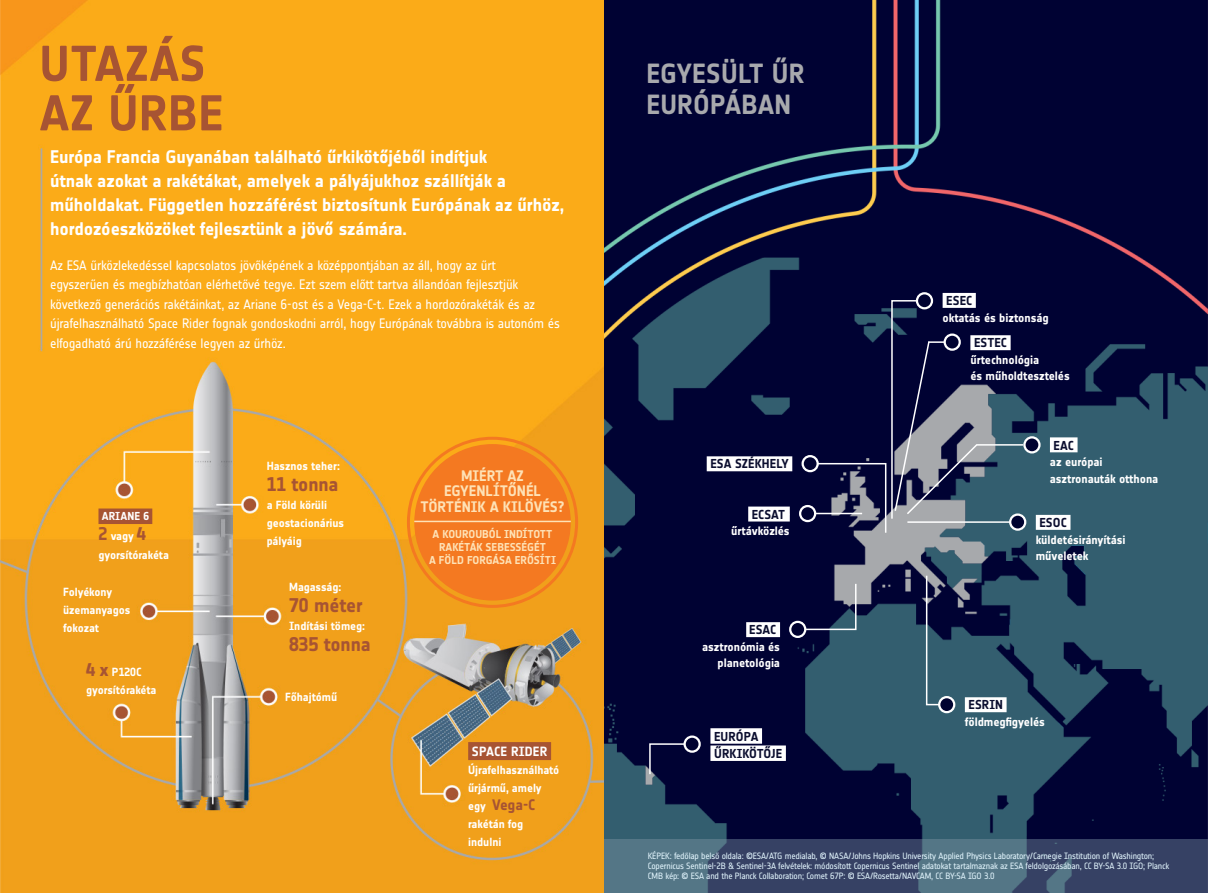
<style>
.page{position:relative;width:1208px;height:893px;background:#fff}
.page>*{position:absolute;margin:0;border:0;box-sizing:border-box;transform-origin:0 0}
.t1{font:700 27.3px/30.8px "Notes Esa";letter-spacing:.01em;color:#a8a9ad}
.t2{font:700 19.5px "Notes Esa";letter-spacing:-.005em;color:#a75433}
.t3{font:700 18px/24px "Notes Esa";letter-spacing:-.005em;color:#fff}
.t4{font:700 15px/15.8px "Notes Esa";color:#fee2b6;text-align:center}
.t5{font:700 15px "Notes Esa";color:#a75433}
.t6{font:13.5px/19.5px "Notes Esa";letter-spacing:-.015em;color:#fff}
.t7{font:700 13.2px "Notes Esa";letter-spacing:.01em;color:#fff}
.t8{font:700 12.75px/17.2px "Notes Esa";letter-spacing:.005em;color:#0b0e2f}
.t9{font:700 12px/16.5px "Notes Esa";letter-spacing:-.005em;color:#fff}
.t10{font:700 11.7px/18px "Notes Esa";letter-spacing:-.005em;color:#fff}
.t11{font:700 11.4px "Notes Esa";letter-spacing:.01em;color:#fff}
.t12{font:700 11.25px/12.8px "Notes Esa";color:#fee2b6;text-align:center}
.t13{font:9px/9.8px "Notes Esa";letter-spacing:-.025em;color:#e1f4fc}
.s1{font-size:18.15px;color:#a75433}
.s2{font-size:11.7px;color:#fff}
.s3{color:#fff}
.s4{font-family:"Reykjavik One OT C Gauge";font-weight:400;font-size:12px;color:#fff}
</style>
<div class="page">
<img style="left:0;top:0;width:1208px;height:893px">
<div style="left:98px;top:508px;width:54px;height:16px;background:#a75433"></div>
<div style="left:414px;top:444px;width:157px;height:157px;background:#f47921;border-radius:50%"></div>
<hr style="left:414px;top:521px;width:157px;height:1px;background:#fee2b6">
<div style="left:468px;top:742px;width:83px;height:18px;background:#a75433"></div>
<svg style="left:40px;top:36px;width:181px;height:95px;background:#dd8c21"></svg>
<div style="left:802px;top:456px;width:15px;height:15px;background:#000230;border-radius:50%"></div>
<div style="left:801px;top:455px;width:18px;height:17px;border:2px solid #fff;border-radius:50%"></div>
<div style="left:800px;top:506px;width:15px;height:15px;background:#000230;border-radius:50%"></div>
<div style="left:799px;top:505px;width:17px;height:17px;border:2px solid #fff;border-radius:50%"></div>
<svg style="left:801px;top:582px;width:56px;height:49px;background:#2f3659"></svg>
<div style="left:790px;top:622px;width:15px;height:15px;background:#000230;border-radius:50%"></div>
<div style="left:789px;top:621px;width:17px;height:17px;border:2px solid #fff;border-radius:50%"></div>
<svg style="left:925px;top:574px;width:21px;height:132px;background:#3a506a"></svg>
<div style="left:939px;top:697px;width:15px;height:15px;background:#000230;border-radius:50%"></div>
<div style="left:938px;top:696px;width:17px;height:17px;border:2px solid #fff;border-radius:50%"></div>
<div style="left:1009px;top:513px;width:17px;height:18px;border:2px solid #fff;border-radius:50%"></div>
<svg style="left:917px;top:293px;width:15px;height:15px"></svg>
<div style="left:916px;top:292px;width:17px;height:17px;border:2px solid #fff;border-radius:50%"></div>
<svg style="left:648px;top:743px;width:51px;height:33px;background:#121441"></svg>
<svg style="left:684px;top:737px;width:15px;height:15px"></svg>
<div style="left:683px;top:735px;width:18px;height:18px;border:2px solid #fff;border-radius:50%"></div>
<div style="left:942px;top:293px;width:33px;height:15px;background:#fff"></div>
<div style="left:748px;top:507px;width:42px;height:14px;background:#fff"></div>
<div style="left:1035px;top:515px;width:35px;height:15px;background:#fff"></div>
<div style="left:746px;top:622px;width:34px;height:15px;background:#fff"></div>
<div style="left:710px;top:728px;width:52px;height:16px;background:#fff"></div>
<div style="left:710px;top:745px;width:76px;height:16px;background:#fff"></div>
<div style="left:706px;top:456px;width:86px;height:15px;background:#fff"></div>
<div style="left:965px;top:697px;width:41px;height:15px;background:#fff"></div>
<div style="left:1050px;top:437px;width:27px;height:15px;background:#fff"></div>
<div style="left:1024px;top:437px;width:15px;height:15px;background:#000230;border-radius:50%"></div>
<div style="left:1023px;top:436px;width:17px;height:17px;border:2px solid #fff;border-radius:50%"></div>
<svg style="left:815px;top:299px;width:209px;height:235px;background:#323a5b"></svg>
<svg style="left:944px;top:335px;width:15px;height:15px"></svg>
<div style="left:943px;top:333px;width:17px;height:18px;border:2px solid #fff;border-radius:50%"></div>
<p class="t3" style="left:50px;top:145px;width:515px">Európa Francia Guyanában található űrkikötőjéből indítjuk<br>útnak azokat a rakétákat, amelyek a pályájukhoz szállítják a műholdakat. Független hozzáférést biztosítunk Európának az űrhöz, hordozóeszközöket fejlesztünk a jövő számára.</p>
<p class="t6" style="left:50px;top:255px;width:511px">Az ESA űrközlekedéssel kapcsolatos jövőképének a középpontjában az áll, hogy az űrt<br>egyszerűen és megbízhatóan elérhetővé tegye. Ezt szem előtt tartva állandóan fejlesztjük következő generációs rakétáinkat, az Ariane 6-ost és a Vega-C-t. Ezek a hordozórakéták és az újrafelhasználható Space Rider fognak gondoskodni arról, hogy Európának továbbra is autonóm és elfogadható árú hozzáférése legyen az űrhöz.</p>
<p class="t11" style="left:102px;top:510px;width:49px">ARIANE 6</p>
<p class="t10" style="left:98px;top:526px;width:72px;line-height:19.5px"><span class="s1">2</span> vagy <span class="s1">4 </span>gyorsítórakéta</p>
<p class="t10" style="left:63px;top:583px;width:69px">Folyékony üzemanyagos fokozat</p>
<p class="t10" style="left:86px;top:663px;width:72px"><span class="s1">4 x</span> P120C gyorsítórakéta</p>
<p class="t10" style="left:267px;top:457px;width:75px">Hasznos teher:</p>
<p class="t2" style="left:267px;top:473px;width:73px">11 tonna</p>
<p class="t10" style="left:267px;top:496px;width:79px">a Föld körüli geostacionárius pályáig</p>
<p class="t10" style="left:289px;top:578px;width:54px">Magasság:</p>
<p class="t2" style="left:289px;top:594px;width:75px">70 méter</p>
<p class="t10" style="left:289px;top:617px;width:77px">Indítási tömeg:</p>
<p class="t2" style="left:289px;top:633px;width:83px">835 tonna</p>
<p class="t10" style="left:285px;top:688px;width:53px">Főhajtómű</p>
<p class="t4" style="left:420px;top:468px;width:145px">MIÉRT AZ<br>EGYENLÍTŐNÉL<br>TÖRTÉNIK A KILÖVÉS?</p>
<p class="t12" style="left:433px;top:528px;width:121px">A KOUROUBÓL INDÍTOTT<br>RAKÉTÁK SEBESSÉGÉT</p>
<p class="t12" style="left:429px;top:554px;width:128px">A FÖLD FORGÁSA ERŐSÍTI</p>
<p class="t7" style="left:472px;top:743px;width:77px">SPACE RIDER</p>
<p class="t10" style="left:468px;top:761px;width:93px">Újrafelhasználható űrjármű, amely</p>
<p class="t5" style="left:468px;top:796px;width:69px"><span class="s2">egy</span> Vega-C</p>
<p class="t10" style="left:468px;top:815px;width:57px">rakétán fog indulni</p>
<p class="t1" style="left:646px;top:58px;width:160px">EGYESÜLT ŰR<br>EURÓPÁBAN</p>
<p class="t8" style="left:710px;top:455px;width:80px">ESA SZÉKHELY</p>
<p class="t8" style="left:752px;top:506px;width:39px">ECSAT<span class="s3">-</span></p>
<p class="t9" style="left:731px;top:523px;width:60px">űrtávközlés</p>
<p class="t8" style="left:749px;top:621px;width:32px">ESAC<span class="s4">-</span></p>
<p class="t9" style="left:702px;top:638px;width:79px;text-align:right">asztronómia és planetológia</p>
<p class="t8" style="left:714px;top:728px;width:70px">EURÓPA<br>ŰRKIKÖTŐJE</p>
<p class="t8" style="left:946px;top:292px;width:27px">ESEC</p>
<p class="t9" style="left:942px;top:309px;width:108px">oktatás és biztonság</p>
<p class="t8" style="left:974px;top:334px;width:34px">ESTEC</p>
<p class="t9" style="left:970px;top:351px;width:101px">űrtechnológia<br>és műholdtesztelés</p>
<p class="t8" style="left:1053px;top:436px;width:22px">EAC</p>
<p class="t9" style="left:1050px;top:454px;width:110px">az európai asztronauták otthona</p>
<p class="t8" style="left:1039px;top:514px;width:29px">ESOC</p>
<p class="t9" style="left:1035px;top:531px;width:91px">küldetésirányítási műveletek</p>
<p class="t8" style="left:968px;top:696px;width:36px">ESRIN</p>
<p class="t9" style="left:965px;top:713px;width:81px">földmegfigyelés</p>
<p class="t13" style="left:648px;top:851px;width:523px">KÉPEK: fedőlap belső oldala: ©ESA/ATG medialab, © NASA/Johns Hopkins University Applied Physics Laboratory/Carnegie Institution of Washington;<br>Copernicus Sentinel-2B &amp; Sentinel-3A felvételek: módosított Copernicus Sentinel adatokat tartalmaznak az ESA feldolgozásában, CC BY-SA 3.0 IGO; Planck<br>CMB kép: © ESA and the Planck Collaboration; Comet 67P: © ESA/Rosetta/NAVCAM, CC BY-SA IGO 3.0</p>
</div>
